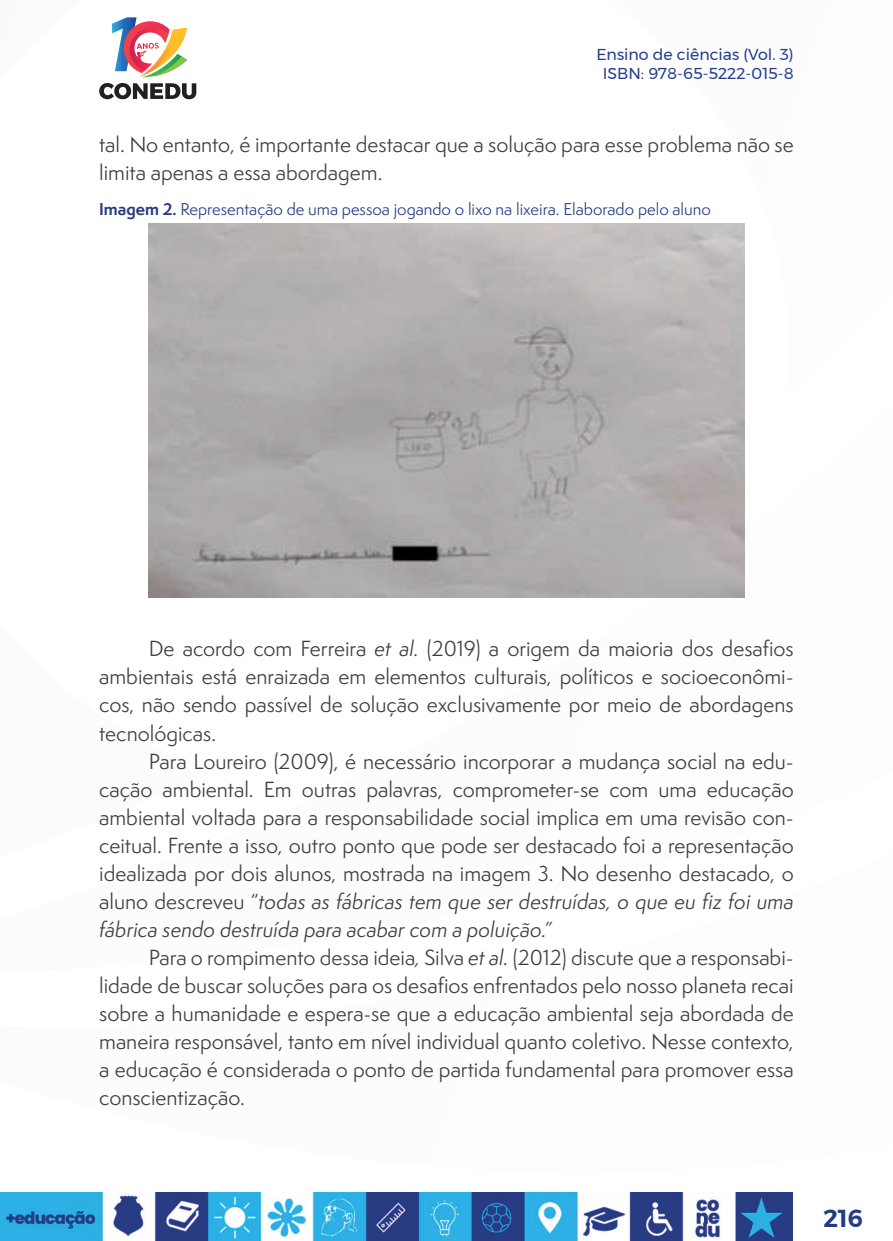
<style>
.page{position:relative;width:893px;height:1241px;background:#fff}
.page>*{position:absolute;margin:0;border:0;box-sizing:border-box;transform-origin:0 0}
.t1{font:600 24.5px "Montserrat";color:#263c82}
._7_CORPO{font:20.12px/28px "Semplicita Pro";color:#3e3e3f;text-align:justify}
._9_LEGENDAS{font:15.75px "Semplicita Pro";color:#263c82}
.t2{font:15.75px/18.9px "Montserrat";color:#253f8e;text-align:center}
.s1{font-weight:700}
.s2{font-style:italic}
</style>
<div class="page">
<svg style="left:112px;top:17px;width:75px;height:60px"></svg>
<svg style="left:99px;top:83px;width:97px;height:16px"></svg>
<img style="left:0;top:1192px;width:793px;height:48px">
<img style="left:149px;top:224px;width:595px;height:373px">
<p class="t2" style="left:596px;top:45px;width:199px">Ensino de ciências (Vol. 3)<br>ISBN: 978-65-5222-015-8</p>
<p class="_7_CORPO" style="left:99px;top:130px;width:696px">tal. No entanto, é importante destacar que a solução para esse problema não se limita apenas a essa abordagem.</p>
<p class="_9_LEGENDAS" style="left:99px;top:198px;width:613px"><span class="s1">Imagem 2.</span> Representação de uma pessoa jogando o lixo na lixeira. Elaborado pelo aluno</p>
<p class="_7_CORPO" style="left:99px;top:634px;width:696px;text-indent:50px">De acordo com Ferreira <span class="s2">et al.</span> (2019) a origem da maioria dos desafios ambientais está enraizada em elementos culturais, políticos e socioeconômi&shy;cos, não sendo passível de solução exclusivamente por meio de abordagens tecnológicas.</p>
<p class="_7_CORPO" style="left:99px;top:746px;width:696px;text-indent:50px">Para Loureiro (2009), é necessário incorporar a mudança social na edu&shy;cação ambiental. Em outras palavras, comprometer-se com uma educação ambiental voltada para a responsabilidade social implica em uma revisão con&shy;ceitual. Frente a isso, outro ponto que pode ser destacado foi a representação idealizada por dois alunos, mostrada na imagem 3. No desenho destacado, o aluno descreveu “<span class="s2">todas as fábricas tem que ser destruídas, o que eu fiz foi uma fábrica sendo destruída para acabar com a poluição.”</span></p>
<p class="_7_CORPO" style="left:99px;top:942px;width:696px;text-indent:50px">Para o rompimento dessa ideia<span class="s2">,</span> Silva <span class="s2">et al.</span> (2012) discute que a responsabi&shy;lidade de buscar soluções para os desafios enfrentados pelo nosso planeta recai sobre a humanidade e espera-se que a educação ambiental seja abordada de maneira responsável, tanto em nível individual quanto coletivo. Nesse contexto, a educação é considerada o ponto de partida fundamental para promover essa conscientização.</p>
<p class="t1" style="left:823px;top:1198px;width:41px">216</p>
</div>
